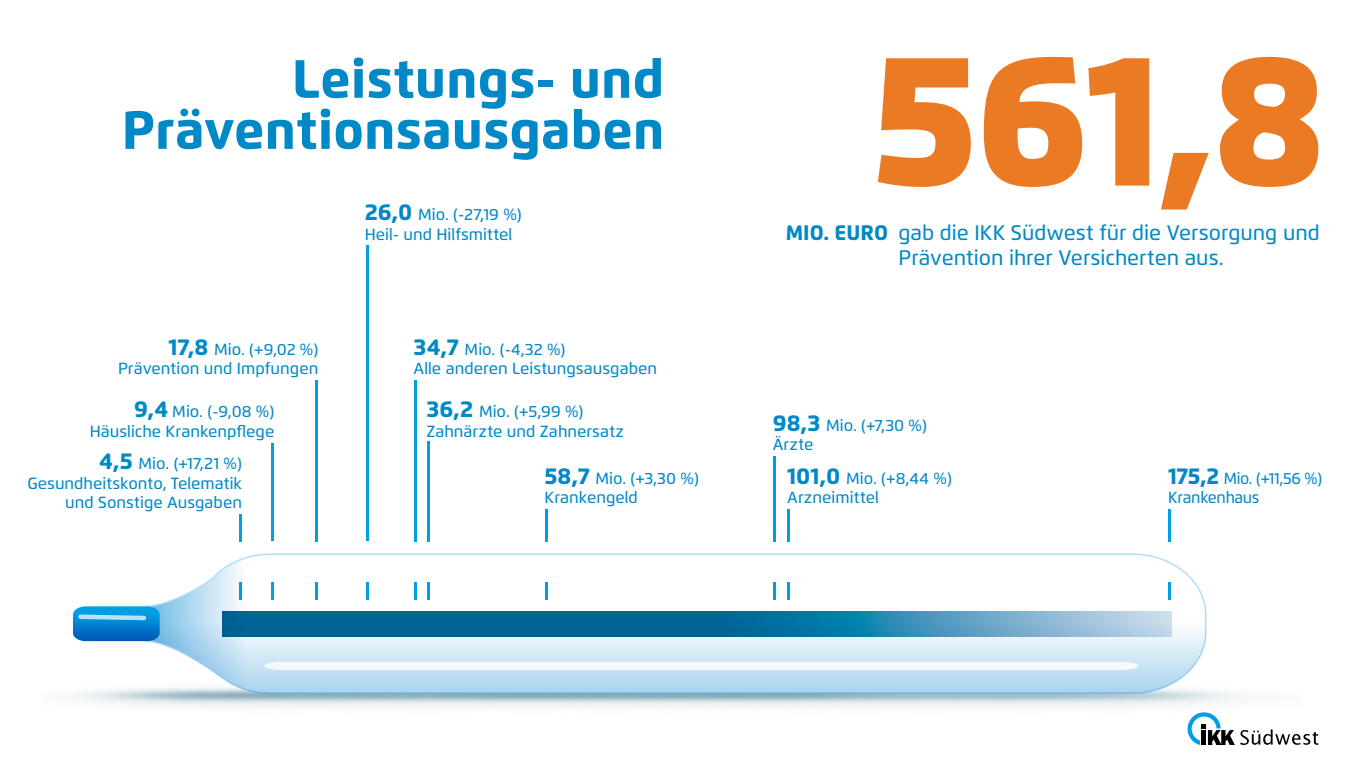
<style>
.page{position:relative;width:1361px;height:766px;background:#fff}
.page>*{position:absolute;margin:0;border:0;box-sizing:border-box;transform-origin:0 0}
.t1{font:900 187.65px "Flexo";color:#ea7a24}
.t2{font:800 53.7px/51px "Flexo";color:#0089c6;text-align:right}
.t3{font:500 21px/25.5px "Flexo";color:#0089c6}
.t4{font:800 21px "Flexo";color:#0089c6}
.t5{font:500 16.2px/19.4px "Flexo";color:#0089c6}
.t6{font:500 16.2px/19.4px "Flexo";letter-spacing:-.02em;color:#0089c6}
.s1{font-weight:800;font-size:22.8px}
</style>
<div class="page">
<hr style="left:1168px;top:509px;width:3px;height:32px;background:#009ee3">
<hr style="left:787px;top:509px;width:3px;height:32px;background:#009ee3">
<hr style="left:545px;top:509px;width:3px;height:32px;background:#009ee3">
<hr style="left:366px;top:245px;width:3px;height:296px;background:#009ee3">
<hr style="left:414px;top:379px;width:3px;height:162px;background:#009ee3">
<hr style="left:773px;top:456px;width:2px;height:85px;background:#009ee3">
<hr style="left:271px;top:443px;width:3px;height:98px;background:#009ee3">
<hr style="left:239px;top:514px;width:3px;height:27px;background:#009ee3">
<hr style="left:427px;top:441px;width:3px;height:100px;background:#009ee3">
<svg style="left:1187px;top:712px;width:131px;height:32px"></svg>
<hr style="left:315px;top:380px;width:3px;height:161px;background:#009ee3">
<svg style="left:79px;top:553px;width:1128px;height:141px"></svg>
<svg style="left:73px;top:606px;width:87px;height:35px;background:#1a8dd4"></svg>
<div style="left:264px;top:662px;width:27px;height:7px;background:#f4f9fc;border-radius:50%"></div>
<div style="left:1112px;top:662px;width:26px;height:7px;background:#f4f9fc;border-radius:50%"></div>
<div style="left:277px;top:662px;width:848px;height:7px;background:#f4f9fc"></div>
<h2 class="t2" style="left:122px;top:53px;width:544px">Leistungs- und<br>Präventionsausgaben</h2>
<p class="t5" style="left:118px;top:339px;width:202px;text-align:right"><span class="s1">17,8</span> Mio. (+9,02 %)<br>Prävention und Impfungen</p>
<p class="t5" style="left:90px;top:402px;width:186px;text-align:right"><span class="s1">9,4</span> Mio. (-9,08 %)<br>Häusliche Krankenpflege</p>
<p class="t5" style="left:27px;top:453px;width:216px;text-align:right"><span class="s1">4,5</span> Mio. (+17,21 %)<br>Gesundheitskonto, Telematik und Sonstige Ausgaben</p>
<p class="t5" style="left:365px;top:205px;width:158px"><span class="s1">26,0</span> Mio. (-27,19 %)<br>Heil- und Hilfsmittel</p>
<p class="t5" style="left:414px;top:339px;width:245px"><span class="s1">34,7</span> Mio. (-4,32 %)<br>Alle anderen Leistungsausgaben</p>
<p class="t5" style="left:426px;top:402px;width:199px"><span class="s1">36,2</span> Mio. (+5,99 %)<br>Zahnärzte und Zahnersatz</p>
<p class="t5" style="left:544px;top:468px;width:156px"><span class="s1">58,7</span> Mio. (+3,30 %)<br>Krankengeld</p>
<h1 class="t1" style="left:871px;top:4px;width:456px">561,8</h1>
<p class="t4" style="left:786px;top:219px;width:104px">MIO. EURO</p>
<p class="t3" style="left:898px;top:219px;width:423px">gab die IKK Südwest für die Versorgung und<br>Prävention ihrer Versicherten aus.</p>
<p class="t5" style="left:773px;top:415px;width:156px"><span class="s1">98,3</span> Mio. (+7,30 %)<br>Ärzte</p>
<p class="t5" style="left:787px;top:468px;width:166px"><span class="s1">101,0</span> Mio. (+8,44 %)<br>Arzneimittel</p>
<p class="t6" style="left:1168px;top:468px;width:156px"><span class="s1">175,2</span> Mio. (+11,56 %)<br>Krankenhaus</p>
</div>
